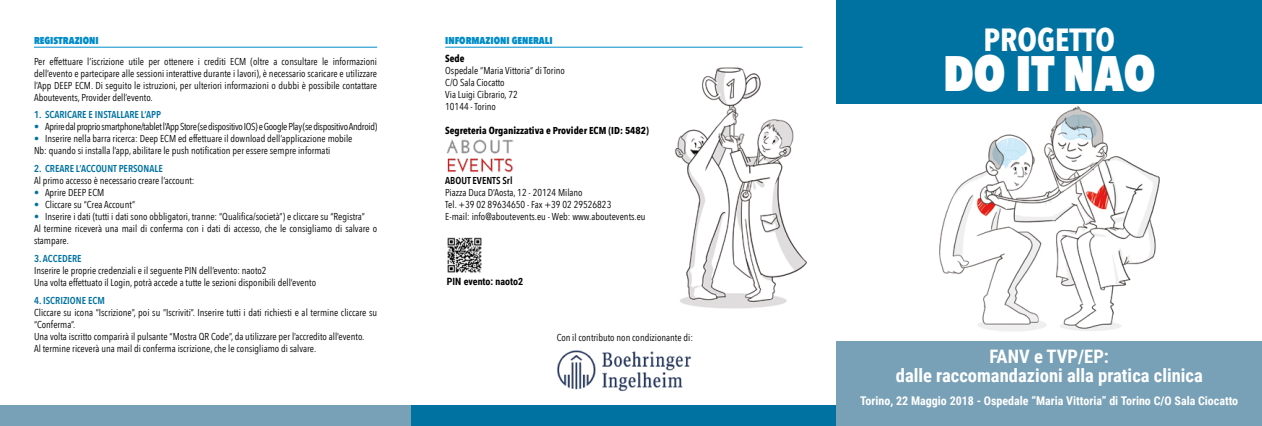
<style>
.page{position:relative;width:1262px;height:426px;background:#fff}
.page>*{position:absolute;margin:0;border:0;box-sizing:border-box;transform-origin:0 0}
.t1{font:800 49.6px "Avenir Next Condensed";color:#fff}
.t2{font:700 32px "Avenir Next Condensed";color:#fff}
.t3{font:700 18.5px/18.5px "Roboto Condensed";color:#fff;text-align:center}
.t4{font:700 12px "Roboto Condensed";color:#fff}
.t5{font:10px/12px "Avenir Next Condensed";color:#000}
.t6{font:10px "Avenir Next Condensed";letter-spacing:-.03em;color:#000}
.t7{font:600 10px "Avenir Next Condensed";color:#0072a1}
.t8{font:700 10px "Avenir Next Condensed";color:#000}
.t9{font:800 10px "Avenir Next Condensed";color:#008dc9}
.t10{font:700 10px "Roboto Condensed";color:#000}
.t11{font:600 10px "Avenir Next Condensed";color:#000}
.s1{color:#0072a1}
</style>
<div class="page">
<img style="left:853px;top:103px;width:392px;height:228px">
<hr style="left:34px;top:47px;width:343px;height:1px;background:#008dc9">
<hr style="left:445px;top:47px;width:357px;height:1px;background:#008dc9">
<img style="left:446px;top:139px;width:68px;height:33px">
<img style="left:557px;top:350px;width:135px;height:42px">
<div style="left:836px;top:0;width:425px;height:103px;background:#0072a1"></div>
<div style="left:0;top:405px;width:411px;height:20px;background:#78a1b7"></div>
<div style="left:411px;top:405px;width:425px;height:20px;background:#0072a1"></div>
<img style="left:675px;top:67px;width:132px;height:242px">
<div style="left:836px;top:341px;width:425px;height:84px;background:#78a1b7"></div>
<img style="left:447px;top:237px;width:35px;height:36px">
<p class="t9" style="left:34px;top:34px;width:66px">REGISTRAZIONI</p>
<p class="t5" style="left:34px;top:55px;width:345px;text-align:justify">Per effettuare l’iscrizione utile per ottenere i crediti ECM (oltre a consultare le informazioni dell’evento e partecipare alle sessioni interattive durante i lavori), è necessario scaricare e utilizzare l’App DEEP ECM. Di seguito le istruzioni, per ulteriori informazioni o dubbi è possibile contattare Aboutevents, Provider dell’evento.</p>
<p class="t7" style="left:34px;top:106px;width:128px">1. SCARICARE E INSTALLARE L’APP</p>
<p class="t6" style="left:34px;top:118px;width:345px"><span class="s1">•</span> Aprire dal proprio smartphone/tablet l’App Store (se dispositivo IOS) e Google Play (se dispositivo Android)</p>
<p class="t5" style="left:34px;top:132px;width:320px"><span class="s1">•</span> Inserire nella barra ricerca: Deep ECM ed effettuare il download dell’applicazione mobile<br>Nb: quando si installa l’app, abilitare le push notification per essere sempre informati</p>
<p class="t7" style="left:34px;top:160px;width:130px">2. CREARE L’ACCOUNT PERSONALE</p>
<p class="t5" style="left:34px;top:174px;width:162px">Al primo accesso è necessario creare l’account:</p>
<p class="t5" style="left:34px;top:186px;width:72px"><span class="s1">•</span> Aprire DEEP ECM</p>
<p class="t5" style="left:34px;top:198px;width:103px"><span class="s1">•</span> Cliccare su “Crea Account”</p>
<p class="t5" style="left:34px;top:210px;width:344px"><span class="s1">•</span> Inserire i dati (tutti i dati sono obbligatori, tranne: “Qualifica/società”) e cliccare su “Registra”<br>Al termine riceverà una mail di conferma con i dati di accesso, che le consigliamo di salvare o stampare.</p>
<p class="t7" style="left:34px;top:249px;width:49px">3. ACCEDERE</p>
<p class="t5" style="left:34px;top:264px;width:283px">Inserire le proprie credenziali e il seguente PIN dell’evento: naoto2<br>Una volta effettuato il Login, potrà accede a tutte le sezioni disponibili dell’evento</p>
<p class="t7" style="left:34px;top:291px;width:72px">4. ISCRIZIONE ECM</p>
<p class="t5" style="left:34px;top:305px;width:345px">Cliccare su icona “Iscrizione”, poi su “Iscriviti”. Inserire tutti i dati richiesti e al termine cliccare su “Conferma”.<br>Una volta iscritto comparirà il pulsante “Mostra QR Code”, da utilizzare per l’accredito all’evento.<br>Al termine riceverà una mail di conferma iscrizione, che le consigliamo di salvare.</p>
<p class="t9" style="left:445px;top:34px;width:109px">INFORMAZIONI GENERALI</p>
<p class="t8" style="left:445px;top:52px;width:21px">Sede</p>
<p class="t5" style="left:445px;top:64px;width:121px">Ospedale “Maria Vittoria” di Torino<br>C/O Sala Ciocatto<br>Via Luigi Cibrario, 72<br>10144 - Torino</p>
<p class="t8" style="left:445px;top:124px;width:205px">Segreteria Organizzativa e Provider ECM (ID: 5482)</p>
<p class="t11" style="left:445px;top:172px;width:69px">ABOUT EVENTS Srl</p>
<p class="t5" style="left:445px;top:186px;width:202px">Piazza Duca D’Aosta, 12 - 20124 Milano<br>Tel. +39 02 89634650 - Fax +39 02 29526823<br>E-mail: info@aboutevents.eu - Web: www.aboutevents.eu</p>
<p class="t10" style="left:447px;top:274px;width:78px">PIN evento: naoto2</p>
<p class="t5" style="left:556px;top:331px;width:138px">Con il contributo non condizionante di:</p>
<h2 class="t2" style="left:983px;top:20px;width:133px">PROGETTO</h2>
<h1 class="t1" style="left:943px;top:43px;width:214px">DO IT NAO</h1>
<h3 class="t3" style="left:895px;top:346px;width:308px">FANV e TVP/EP:<br>dalle raccomandazioni alla pratica clinica</h3>
<p class="t4" style="left:860px;top:391px;width:379px">Torino, 22 Maggio 2018 - Ospedale “Maria Vittoria” di Torino C/O Sala Ciocatto</p>
</div>
